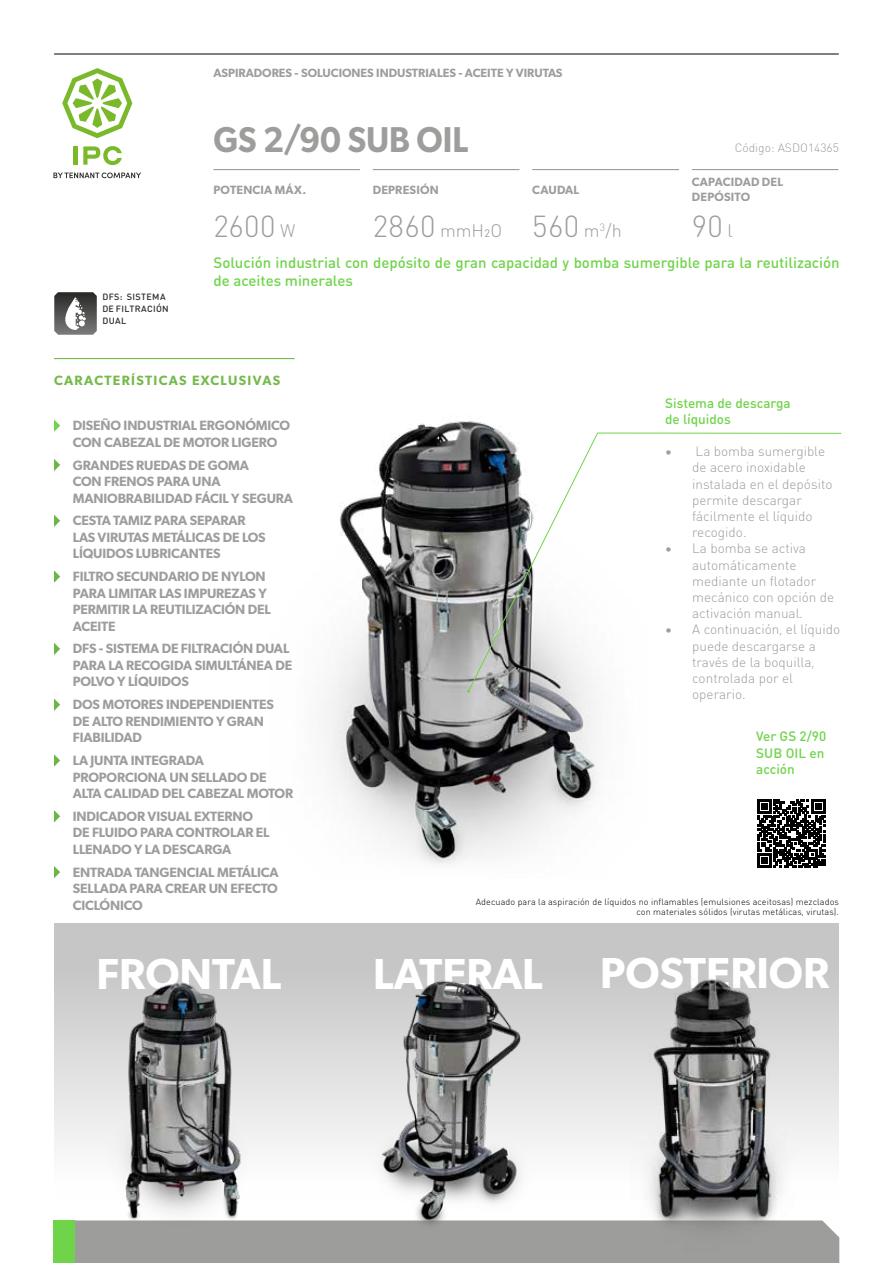
<style>
.page{position:relative;width:893px;height:1263px;background:#fff}
.page>*{position:absolute;margin:0;border:0;box-sizing:border-box;transform-origin:0 0}
.t1{font:600 43.5px "Gibson";color:#fff}
.t2{font:600 36px "Gibson";color:#9d9d9c;scale:.93 1}
.t3{font:300 30px "DIN Round Pro";color:#9d9d9c}
.t4{font:300 18px "DIN Round Pro";color:#9d9d9c}
.t5{font:500 15px/18px "DIN Round Pro";color:#70d44b}
.t6{font:600 13.5px/16.5px "Gibson";letter-spacing:-.01em;color:#9d9d9c}
.t7{font:300 13.5px/16.2px "DIN Round Pro";color:#9d9d9c}
.t8{font:500 13.5px/16.2px "DIN Round Pro";color:#70d44b}
.t9{font:600 13.5px "Gibson";letter-spacing:.1em;color:#76b94d}
.t10{font:600 12px/14.4px "Gibson";color:#9d9d9c}
.t11{font:300 12px "DIN Round Pro";color:#9d9d9c}
.t12{font:300 9px/10.5px "DIN Round Pro";letter-spacing:.01em;color:#000;text-align:right}
.t13{font:500 9px/12px "DIN Round Pro";letter-spacing:.035em;color:#282827}
.s1{font-size:18px}
.s2{font-size:30px}
</style>
<div class="page">
<div style="left:75px;top:1220px;width:539px;height:43px;background:#9d9d9c"></div>
<div style="left:54px;top:1220px;width:21px;height:43px;background:#70d44b"></div>
<div style="left:54px;top:923px;width:785px;height:276px;background:linear-gradient(to bottom,#bebebe,#fff)"></div>
<hr style="left:213px;top:169px;width:147px;height:1px;background:#9d9d9c">
<hr style="left:373px;top:169px;width:146px;height:1px;background:#9d9d9c">
<hr style="left:532px;top:169px;width:147px;height:1px;background:#9d9d9c">
<hr style="left:692px;top:169px;width:146px;height:1px;background:#9d9d9c">
<img style="left:325px;top:421px;width:273px;height:444px">
<svg style="left:468px;top:432px;width:374px;height:260px"></svg>
<hr style="left:54px;top:358px;width:241px;height:1px;background:#76b94d">
<svg style="left:54px;top:419px;width:6px;height:13px"></svg>
<svg style="left:54px;top:459px;width:6px;height:12px"></svg>
<svg style="left:54px;top:514px;width:6px;height:13px"></svg>
<svg style="left:54px;top:570px;width:6px;height:13px"></svg>
<svg style="left:54px;top:643px;width:6px;height:12px"></svg>
<svg style="left:54px;top:698px;width:6px;height:13px"></svg>
<svg style="left:54px;top:754px;width:6px;height:13px"></svg>
<svg style="left:54px;top:810px;width:6px;height:12px"></svg>
<svg style="left:54px;top:866px;width:6px;height:12px"></svg>
<hr style="left:73px;top:146px;width:4px;height:19px;background:#7ab929">
<svg style="left:83px;top:146px;width:39px;height:19px"></svg>
<svg style="left:62px;top:68px;width:70px;height:70px"></svg>
<svg style="left:53px;top:173px;width:88px;height:5px"></svg>
<svg style="left:54px;top:292px;width:43px;height:43px"></svg>
<hr style="left:54px;top:54px;width:785px;height:1px;background:#000">
<svg style="left:757px;top:799px;width:68px;height:69px"></svg>
<img style="left:614px;top:960px;width:226px;height:303px">
<img style="left:63px;top:951px;width:221px;height:296px">
<img style="left:325px;top:972px;width:207px;height:260px">
<p class="t10" style="left:214px;top:65px;width:350px">ASPIRADORES - SOLUCIONES INDUSTRIALES - ACEITE Y VIRUTAS</p>
<h2 class="t2" style="left:214px;top:118px;width:275px">GS 2/90 SUB OIL</h2>
<p class="t11" style="left:735px;top:139px;width:106px">Código: ASDO14365</p>
<p class="t13" style="left:102px;top:290px;width:68px">DFS: SISTEMA<br>DE FILTRACIÓN<br>DUAL</p>
<p class="t10" style="left:213px;top:182px;width:94px">POTENCIA MÁX.</p>
<p class="t10" style="left:373px;top:182px;width:68px">DEPRESIÓN</p>
<p class="t10" style="left:532px;top:182px;width:49px">CAUDAL</p>
<p class="t10" style="left:692px;top:175px;width:93px">CAPACIDAD DEL<br>DEPÓSITO</p>
<h3 class="t3" style="left:213px;top:206px;width:84px">2600 <span class="s1">W</span></h3>
<h3 class="t4" style="left:373px;top:218px;width:251px"><span class="s2">2860</span> mmH2O <span class="s2">560</span> m<sup>3</sup>/h</h3>
<h3 class="t3" style="left:692px;top:206px;width:42px">90 <span class="s1">l</span></h3>
<p class="t5" style="left:213px;top:253px;width:628px">Solución industrial con depósito de gran capacidad y bomba sumergible para la reutilización de aceites minerales</p>
<p class="t9" style="left:54px;top:372px;width:228px">CARACTERÍSTICAS EXCLUSIVAS</p>
<p class="t6" style="left:73px;top:417px;width:219px">DISEÑO INDUSTRIAL ERGONÓMICO<br>CON CABEZAL DE MOTOR LIGERO</p>
<p class="t6" style="left:73px;top:456px;width:222px">GRANDES RUEDAS DE GOMA<br>CON FRENOS PARA UNA<br>MANIOBRABILIDAD FÁCIL Y SEGURA</p>
<p class="t6" style="left:73px;top:512px;width:194px">CESTA TAMIZ PARA SEPARAR<br>LAS VIRUTAS METÁLICAS DE LOS<br>LÍQUIDOS LUBRICANTES</p>
<p class="t6" style="left:73px;top:568px;width:200px">FILTRO SECUNDARIO DE NYLON<br>PARA LIMITAR LAS IMPUREZAS Y<br>PERMITIR LA REUTILIZACIÓN DEL<br>ACEITE</p>
<p class="t6" style="left:73px;top:640px;width:221px">DFS - SISTEMA DE FILTRACIÓN DUAL<br>PARA LA RECOGIDA SIMULTÁNEA DE<br>POLVO Y LÍQUIDOS</p>
<p class="t6" style="left:73px;top:696px;width:203px">DOS MOTORES INDEPENDIENTES<br>DE ALTO RENDIMIENTO Y GRAN<br>FIABILIDAD</p>
<p class="t6" style="left:73px;top:752px;width:222px">LA JUNTA INTEGRADA<br>PROPORCIONA UN SELLADO DE<br>ALTA CALIDAD DEL CABEZAL MOTOR</p>
<p class="t6" style="left:73px;top:808px;width:198px">INDICADOR VISUAL EXTERNO<br>DE FLUIDO PARA CONTROLAR EL<br>LLENADO Y LA DESCARGA</p>
<p class="t6" style="left:73px;top:863px;width:207px;text-align:justify">ENTRADA TANGENCIAL METÁLICA SELLADA PARA CREAR UN EFECTO CICLÓNICO</p>
<p class="t8" style="left:665px;top:394px;width:127px">Sistema de descarga de líquidos</p>
<p class="t7" style="left:692px;top:443px;width:142px;text-indent:-27px">• La bomba sumergible de acero inoxidable instalada en el depósito permite descargar fácilmente el líquido recogido.</p>
<p class="t7" style="left:692px;top:540px;width:143px;text-indent:-27px">• La bomba se activa automáticamente mediante un flotador mecánico con opción de activación manual.</p>
<p class="t7" style="left:692px;top:621px;width:149px;text-indent:-27px">• A continuación, el líquido puede descargarse a través de la boquilla, controlada por el operario.</p>
<p class="t8" style="left:756px;top:728px;width:72px">Ver GS 2/90<br>SUB OIL en acción</p>
<p class="t12" style="left:476px;top:896px;width:365px">Adecuado para la aspiración de líquidos no inflamables (emulsiones aceitosas) mezclados con materiales sólidos (virutas metálicas, virutas).</p>
<h1 class="t1" style="left:97px;top:948px;width:186px">FRONTAL</h1>
<h1 class="t1" style="left:373px;top:948px;width:171px">LATERAL</h1>
<h1 class="t1" style="left:600px;top:947px;width:231px">POSTERIOR</h1>
</div>
